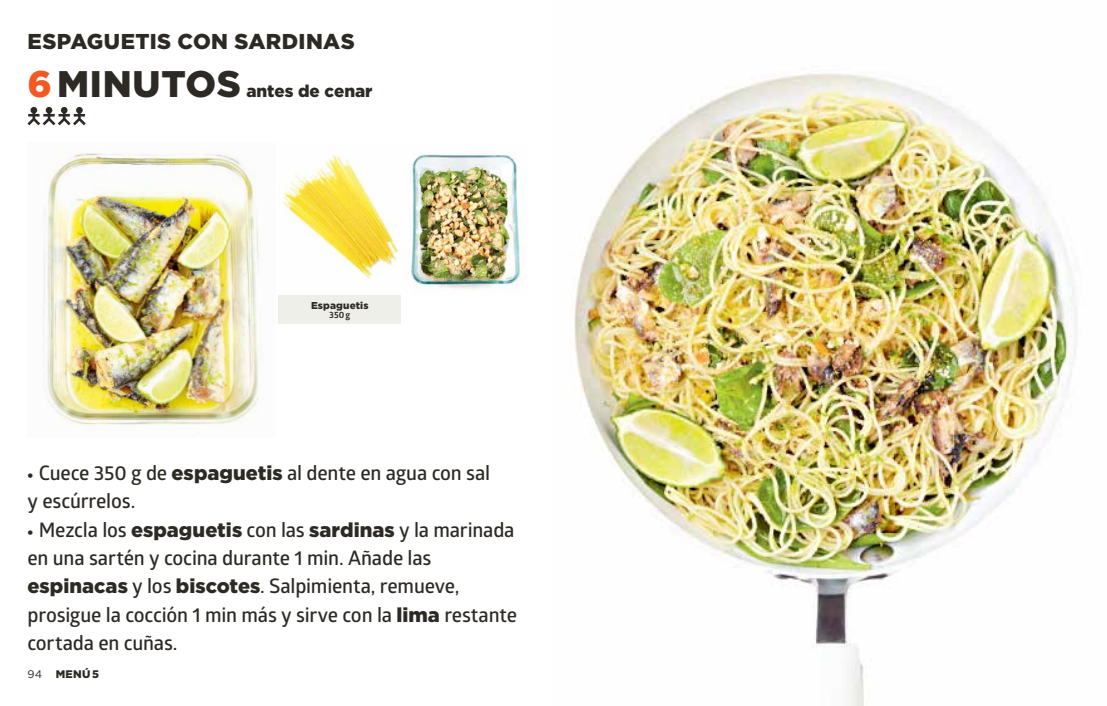
<style>
.page{position:relative;width:1107px;height:706px;background:#fff}
.page>*{position:absolute;margin:0;border:0;box-sizing:border-box;transform-origin:0 0}
.t1{font:900 21.5px "Gotham";letter-spacing:.015em;color:#2d2a26}
.t2{font:600 20px/28.3px "Glober";letter-spacing:-.01em;color:#2d2a26}
.t3{font:900 17px "Gotham";color:#2d2a26}
.t4{font:900 11px "Gotham";color:#2d2a26}
.t5{font:900 10px "Gotham";letter-spacing:.015em;color:#2d2a26}
.t6{font:700 9px "Glober";color:#2d2a26}
.s1{font-size:37px;color:#f15a22}
.s2{font-size:37px}
.s3{font-weight:900;font-size:15.5px}
.s4{font-family:"Gotham";font-weight:900}
.s5{font-weight:400}
</style>
<div class="page">
<img style="left:43px;top:151px;width:216px;height:276px">
<img style="left:574px;top:74px;width:503px;height:632px">
<img style="left:278px;top:150px;width:120px;height:135px">
<img style="left:411px;top:153px;width:113px;height:138px">
<svg style="left:27px;top:107px;width:59px;height:18px"></svg>
<div style="left:278px;top:295px;width:123px;height:29px;background:#efefea"></div>
<p class="t1" style="left:27px;top:29px;width:329px">ESPAGUETIS CON SARDINAS</p>
<p class="t3" style="left:27px;top:81px;width:346px"><span class="s1">6</span> <span class="s2">MINUTOS</span> antes de cenar</p>
<p class="t5" style="left:311px;top:299px;width:59px">Espaguetis</p>
<p class="t6" style="left:329px;top:308px;width:23px">350g</p>
<p class="t2" style="left:27px;top:458px;width:464px"><span class="s3">•</span> Cuece 350 g de <span class="s4">espaguetis</span> al dente en agua con sal y escúrrelos.</p>
<p class="t2" style="left:27px;top:514px;width:491px"><span class="s3">•</span> Mezcla los <span class="s4">espaguetis</span> con las <span class="s4">sardinas</span> y la marinada en una sartén y cocina durante 1 min. Añade las <span class="s4">espinacas</span> y los <span class="s4">biscotes</span>. Salpimienta, remueve, prosigue la cocción 1 min más y sirve con la <span class="s4">lima</span> restante cortada en cuñas.</p>
<p class="t4" style="left:27px;top:668px;width:73px"><span class="s5">94</span> MENÚ 5</p>
</div>
